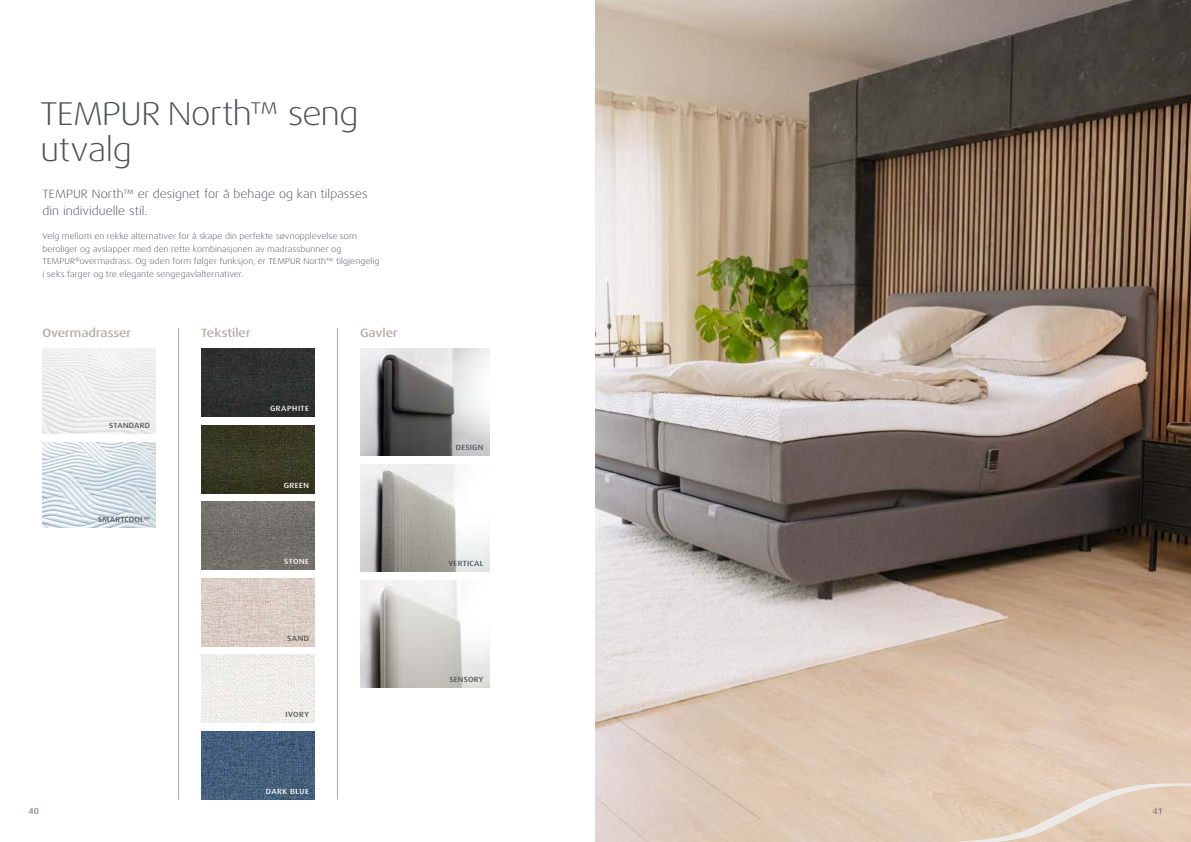
<style>
.page{position:relative;width:1191px;height:842px;background:#fff}
.page>*{position:absolute;margin:0;border:0;box-sizing:border-box;transform-origin:0 0}
.t1{font:300 expanded 33px/36px "Dax Pro";letter-spacing:-.015em;color:#4d5056}
.t2{font:300 expanded 12px/17px "Dax Pro";letter-spacing:.005em;color:#4d5056}
.t3{font:500 expanded 12px "Dax Pro";color:#b0aaa4}
.t4{font:300 expanded 8.5px/12.5px "Dax Pro";letter-spacing:.01em;color:#4d5056}
.t5{font:500 expanded 8.5px "Dax Pro";color:#887c77}
.t6{font:500 expanded 7.5px "Dax Pro";letter-spacing:.035em;color:#4d5056}
.t7{font:500 expanded 7.5px "Dax Pro";letter-spacing:.065em;color:#fff}
</style>
<div class="page">
<img style="left:595px;top:0;width:596px;height:842px">
<svg style="left:871px;top:783px;width:320px;height:59px;background:#e2ccb7"></svg>
<img style="left:42px;top:349px;width:114px;height:85px">
<img style="left:42px;top:442px;width:114px;height:85px">
<img style="left:201px;top:578px;width:114px;height:68px">
<img style="left:201px;top:655px;width:114px;height:68px">
<img style="left:201px;top:731px;width:114px;height:68px">
<img style="left:201px;top:349px;width:114px;height:68px">
<img style="left:201px;top:425px;width:114px;height:68px">
<img style="left:201px;top:502px;width:114px;height:68px">
<hr style="left:337px;top:328px;width:1px;height:471px;background:#b0aaa4">
<hr style="left:178px;top:328px;width:1px;height:471px;background:#b0aaa4">
<img style="left:360px;top:349px;width:129px;height:107px">
<img style="left:360px;top:464px;width:129px;height:108px">
<img style="left:360px;top:580px;width:129px;height:107px">
<h1 class="t1" style="left:40px;top:95px;width:319px">TEMPUR North™ seng utvalg</h1>
<h2 class="t2" style="left:43px;top:186px;width:326px">TEMPUR North™ er designet for å behage og kan tilpasses din individuelle stil.</h2>
<p class="t4" style="left:43px;top:230px;width:338px">Velg mellom en rekke alternativer for å skape din perfekte søvnopplevelse som beroliger og avslapper med den rette kombinasjonen av madrassbunner og TEMPUR<sup>®</sup>overmadrass. Og siden form følger funksjon, er TEMPUR North™ tilgjengelig i seks farger og tre elegante sengegavlalternativer.</p>
<h2 class="t3" style="left:42px;top:326px;width:90px">Overmadrasser</h2>
<h2 class="t3" style="left:360px;top:326px;width:39px">Gavler</h2>
<h2 class="t3" style="left:201px;top:326px;width:51px">Tekstiler</h2>
<p class="t6" style="left:109px;top:421px;width:42px">STANDARD</p>
<p class="t6" style="left:98px;top:514px;width:54px">SMARTCOOL™</p>
<p class="t7" style="left:270px;top:404px;width:40px">GRAPHITE</p>
<p class="t7" style="left:284px;top:480px;width:27px">GREEN</p>
<p class="t7" style="left:284px;top:557px;width:26px">STONE</p>
<p class="t6" style="left:287px;top:633px;width:23px">SAND</p>
<p class="t6" style="left:285px;top:710px;width:25px">IVORY</p>
<p class="t7" style="left:266px;top:786px;width:45px">DARK BLUE</p>
<p class="t6" style="left:456px;top:443px;width:29px">DESIGN</p>
<p class="t6" style="left:448px;top:558px;width:36px">VERTICAL</p>
<p class="t6" style="left:449px;top:674px;width:35px">SENSORY</p>
<p class="t5" style="left:28px;top:805px;width:12px">40</p>
<p class="t5" style="left:1152px;top:805px;width:12px">41</p>
</div>
